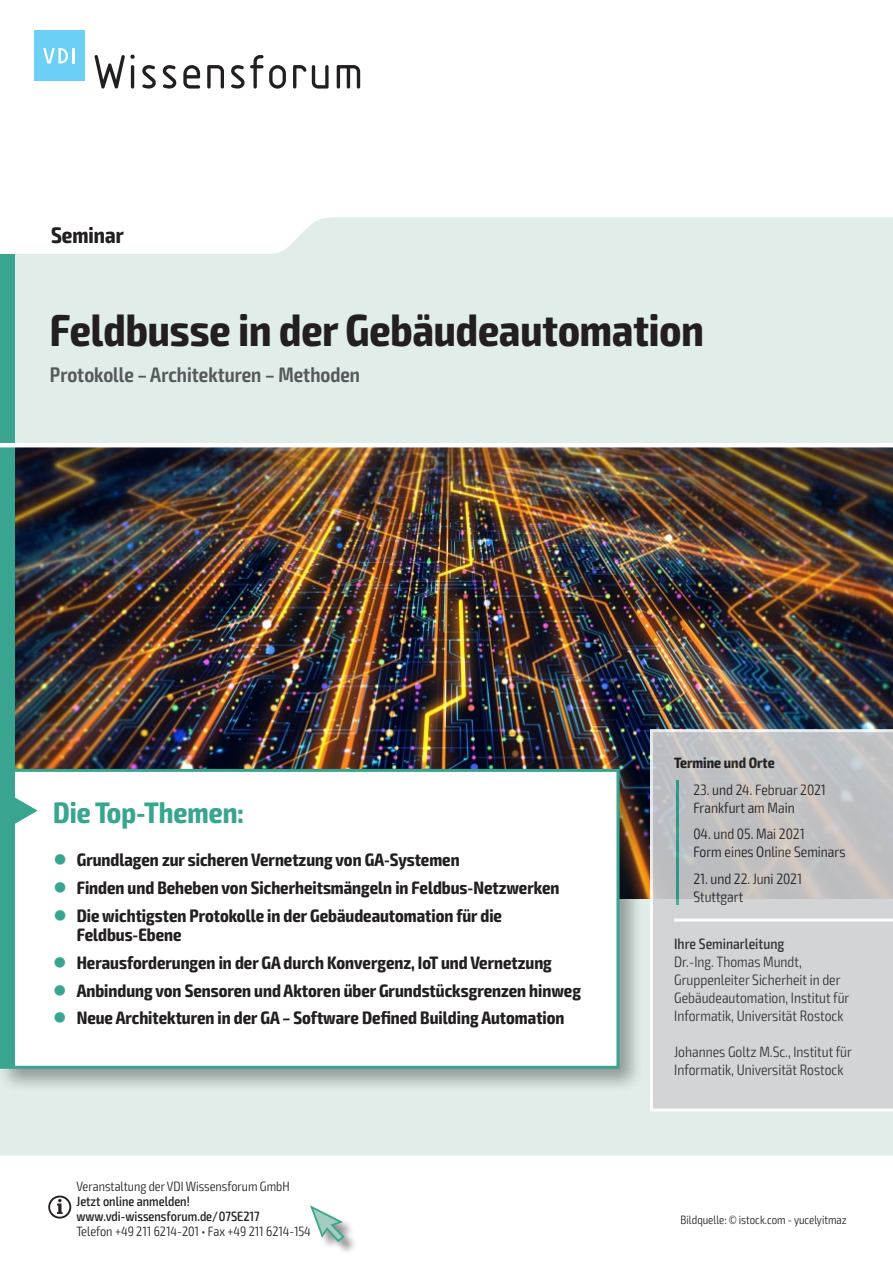
<style>
.page{position:relative;width:893px;height:1263px;background:#fff}
.page>*{position:absolute;margin:0;border:0;box-sizing:border-box;transform-origin:0 0}
.t1{font:700 condensed 45px "Exo 2";color:#231f20}
.t2{font:700 condensed 29.7px "Exo 2";color:#39a590}
.t3{font:700 condensed 22.5px "Exo 2";color:#231f20}
.t4{font:600 condensed 21px "Exo 2";color:#57585a}
.t5{font:700 condensed 18px/19.5px "Exo 2";color:#231f20}
.t6{font:300 condensed 15px/18px "Exo 2";color:#231f20}
.t7{font:500 condensed 15px "Exo 2";color:#231f20}
.t8{font:700 condensed 15px "Exo 2";color:#231f20}
.t9{font:300 condensed 13.5px "Exo 2";color:#231f20}
.t10{font:500 condensed 13.5px/15px "Exo 2";color:#231f20}
.t11{font:300 condensed 12px "Exo 2";color:#231f20}
.s1{color:#39a590}
</style>
<div class="page">
<div style="left:0;top:217px;width:893px;height:938px;background:#e0ede9"></div>
<img style="left:14px;top:447px;width:879px;height:451px">
<div style="left:0;top:765px;width:644px;height:328px;background:#231f20;opacity:.4"></div>
<div style="left:2px;top:770px;width:616px;height:297px;background:#fff"></div>
<div style="left:3px;top:772px;width:11px;height:294px;background:#39a590"></div>
<div style="left:0;top:769px;width:619px;height:300px;border:3px solid #39a590"></div>
<svg style="left:14px;top:796px;width:24px;height:29px"></svg>
<div style="left:0;top:254px;width:14px;height:519px;background:#39a590"></div>
<div style="left:311px;top:1206px;width:47px;height:49px;background:#231f20;opacity:.5"></div>
<svg style="left:310px;top:1205px;width:36px;height:38px"></svg>
<hr style="left:0;top:443px;width:893px;height:4px;background:#fff">
<svg style="left:650px;top:729px;width:243px;height:382px;background:#cbccce"></svg>
<svg style="left:48px;top:1195px;width:23px;height:23px"></svg>
<svg style="left:94px;top:54px;width:41px;height:35px"></svg>
<svg style="left:142px;top:65px;width:14px;height:24px"></svg>
<svg style="left:163px;top:65px;width:13px;height:24px"></svg>
<svg style="left:183px;top:65px;width:17px;height:24px"></svg>
<svg style="left:207px;top:65px;width:17px;height:24px"></svg>
<svg style="left:231px;top:55px;width:55px;height:34px"></svg>
<svg style="left:293px;top:65px;width:36px;height:24px"></svg>
<svg style="left:337px;top:65px;width:23px;height:24px"></svg>
<div style="left:34px;top:30px;width:50px;height:51px;background:#6bcff6"></div>
<svg style="left:43px;top:48px;width:31px;height:15px"></svg>
<p class="t3" style="left:51px;top:221px;width:74px">Seminar</p>
<h1 class="t1" style="left:50px;top:303px;width:655px">Feldbusse in der Gebäudeautomation</h1>
<p class="t4" style="left:50px;top:362px;width:312px">Protokolle – Architekturen – Methoden</p>
<h2 class="t2" style="left:53px;top:794px;width:192px">Die Top-Themen:</h2>
<p class="t5" style="left:53px;top:850px;width:408px"><span class="s1">●</span> Grundlagen zur sicheren Vernetzung von GA-Systemen</p>
<p class="t5" style="left:53px;top:878px;width:507px"><span class="s1">●</span> Finden und Beheben von Sicherheitsmängeln in Feldbus-Netzwerken</p>
<p class="t5" style="left:77px;top:906px;width:427px;text-indent:-23px"><span class="s1">●</span> Die wichtigsten Protokolle in der Gebäudeautomation für die<br>Feldbus-Ebene</p>
<p class="t5" style="left:53px;top:953px;width:500px"><span class="s1">●</span> Herausforderungen in der GA durch Konvergenz, IoT und Vernetzung</p>
<p class="t5" style="left:53px;top:981px;width:529px"><span class="s1">●</span> Anbindung von Sensoren und Aktoren über Grundstücksgrenzen hinweg</p>
<p class="t5" style="left:53px;top:1009px;width:513px"><span class="s1">●</span> Neue Architekturen in der GA – Software Defined Building Automation</p>
<p class="t9" style="left:77px;top:1178px;width:215px">Veranstaltung der VDI Wissensforum GmbH</p>
<p class="t10" style="left:77px;top:1194px;width:185px">Jetzt online anmelden! www.vdi-wissensforum.de/07SE217</p>
<p class="t9" style="left:77px;top:1223px;width:236px">Telefon +49 211 6214-201 • Fax +49 211 6214-154</p>
<p class="t8" style="left:674px;top:754px;width:102px">Termine und Orte</p>
<p class="t6" style="left:693px;top:780px;width:134px">23. und 24. Februar 2021<br>Frankfurt am Main</p>
<p class="t6" style="left:693px;top:825px;width:154px">04. und 05. Mai 2021<br>Form eines Online Seminars</p>
<p class="t6" style="left:693px;top:869px;width:110px">21. und 22. Juni 2021<br>Stuttgart</p>
<p class="t7" style="left:674px;top:934px;width:112px">Ihre Seminarleitung</p>
<p class="t6" style="left:674px;top:953px;width:177px">Dr.-Ing. Thomas Mundt,<br>Gruppenleiter Sicherheit in der<br>Gebäudeautomation, Institut für<br>Informatik, Universität Rostock</p>
<p class="t6" style="left:674px;top:1043px;width:179px">Johannes Goltz M.Sc., Institut für<br>Informatik, Universität Rostock</p>
<p class="t11" style="left:681px;top:1212px;width:168px">Bildquelle: © istock.com - yucelyitmaz</p>
</div>
